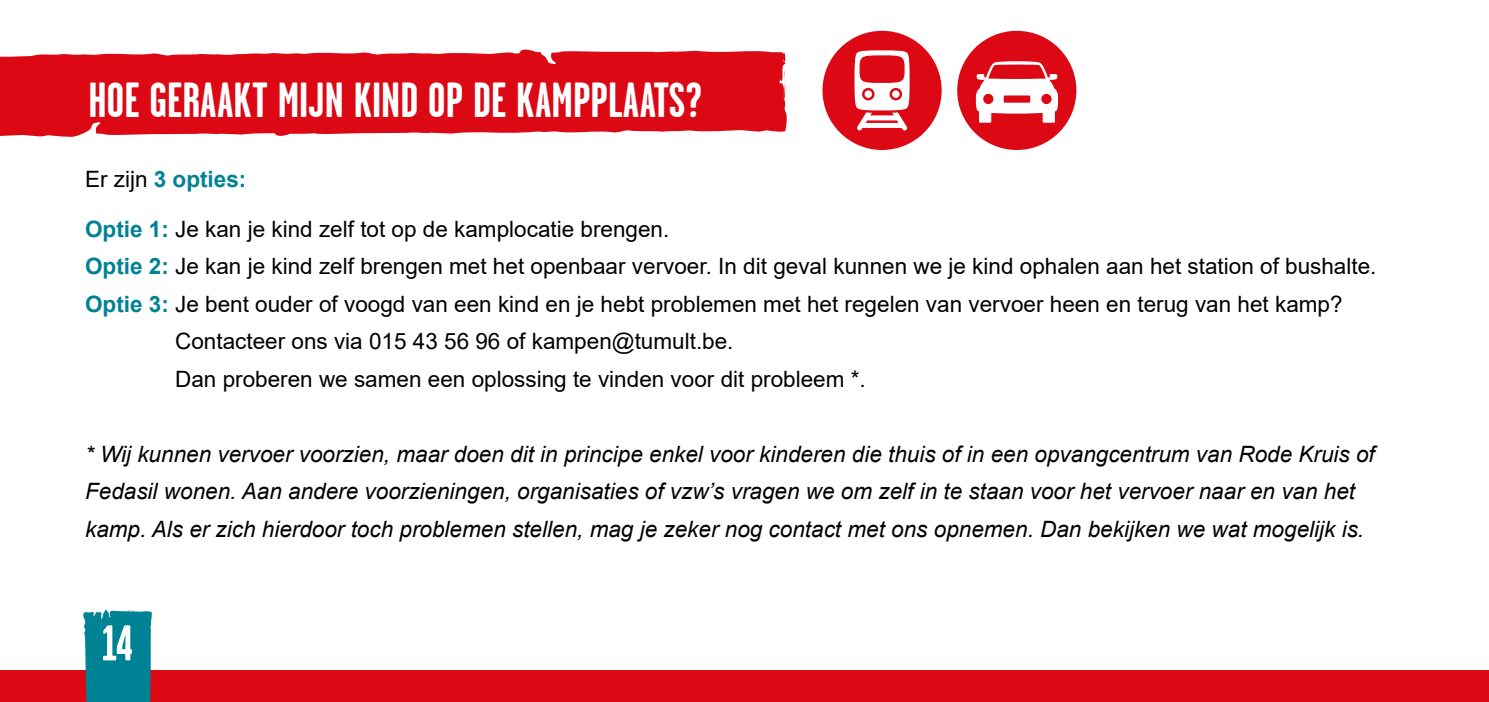
<style>
.page{position:relative;width:1489px;height:702px;background:#fff}
.page>*{position:absolute;margin:0;border:0;box-sizing:border-box;transform-origin:0 0}
.t1{font:700 50px "Garage Gothic";color:#fff}
.t2{font:700 49.25px "Garage Gothic";color:#fff}
.t3{font:22.5px "Arial";color:#000}
.t4{font:italic 22.5px/37.5px "Arial";color:#000}
.t5{font:700 22.5px "Arial";color:#038295}
.s1{font-weight:400;color:#000}
.s2{font-weight:700;color:#008295}
</style>
<div class="page">
<svg style="left:0;top:49px;width:787px;height:88px;fill:#dc0814"></svg>
<div style="left:0;top:670px;width:1488px;height:32px;background:#dc0814"></div>
<svg style="left:83px;top:609px;width:69px;height:93px"></svg>
<div style="left:822px;top:31px;width:119px;height:119px;background:#dc0814;border-radius:50%"></div>
<div style="left:957px;top:31px;width:119px;height:119px;background:#dc0814;border-radius:50%"></div>
<svg style="left:854px;top:50px;width:55px;height:80px"></svg>
<div style="left:892px;top:90px;width:7px;height:8px;background:#fff;border-radius:50%"></div>
<div style="left:864px;top:90px;width:8px;height:8px;background:#fff;border-radius:50%"></div>
<svg style="left:975px;top:61px;width:83px;height:62px"></svg>
<h2 class="t2" style="left:89px;top:74px;width:614px">HOE GERAAKT MIJN KIND OP DE KAMPPLAATS?</h2>
<p class="t5" style="left:85px;top:163px;width:163px"><span class="s1">Er zijn</span> 3 opties:</p>
<p class="t3" style="left:85px;top:213px;width:586px"><span class="s2">Optie 1:</span> Je kan je kind zelf tot op de kamplocatie brengen.</p>
<p class="t3" style="left:85px;top:251px;width:1292px"><span class="s2">Optie 2:</span> Je kan je kind zelf brengen met het openbaar vervoer. In dit geval kunnen we je kind ophalen aan het station of bushalte.</p>
<p class="t3" style="left:85px;top:288px;width:1258px"><span class="s2">Optie 3:</span> Je bent ouder of voogd van een kind en je hebt problemen met het regelen van vervoer heen en terug van het kamp?</p>
<p class="t3" style="left:175px;top:326px;width:560px">Contacteer ons via 015 43 56 96 of kampen@tumult.be.</p>
<p class="t3" style="left:175px;top:363px;width:692px">Dan proberen we samen een oplossing te vinden voor dit probleem *.</p>
<p class="t4" style="left:85px;top:435px;width:1291px">* Wij kunnen vervoer voorzien, maar doen dit in principe enkel voor kinderen die thuis of in een opvangcentrum van Rode Kruis of<br>Fedasil wonen. Aan andere voorzieningen, organisaties of vzw’s vragen we om zelf in te staan voor het vervoer naar en van het kamp. Als er zich hierdoor toch problemen stellen, mag je zeker nog contact met ons opnemen. Dan bekijken we wat mogelijk is.</p>
<h1 class="t1" style="left:102px;top:617px;width:32px">14</h1>
</div>
